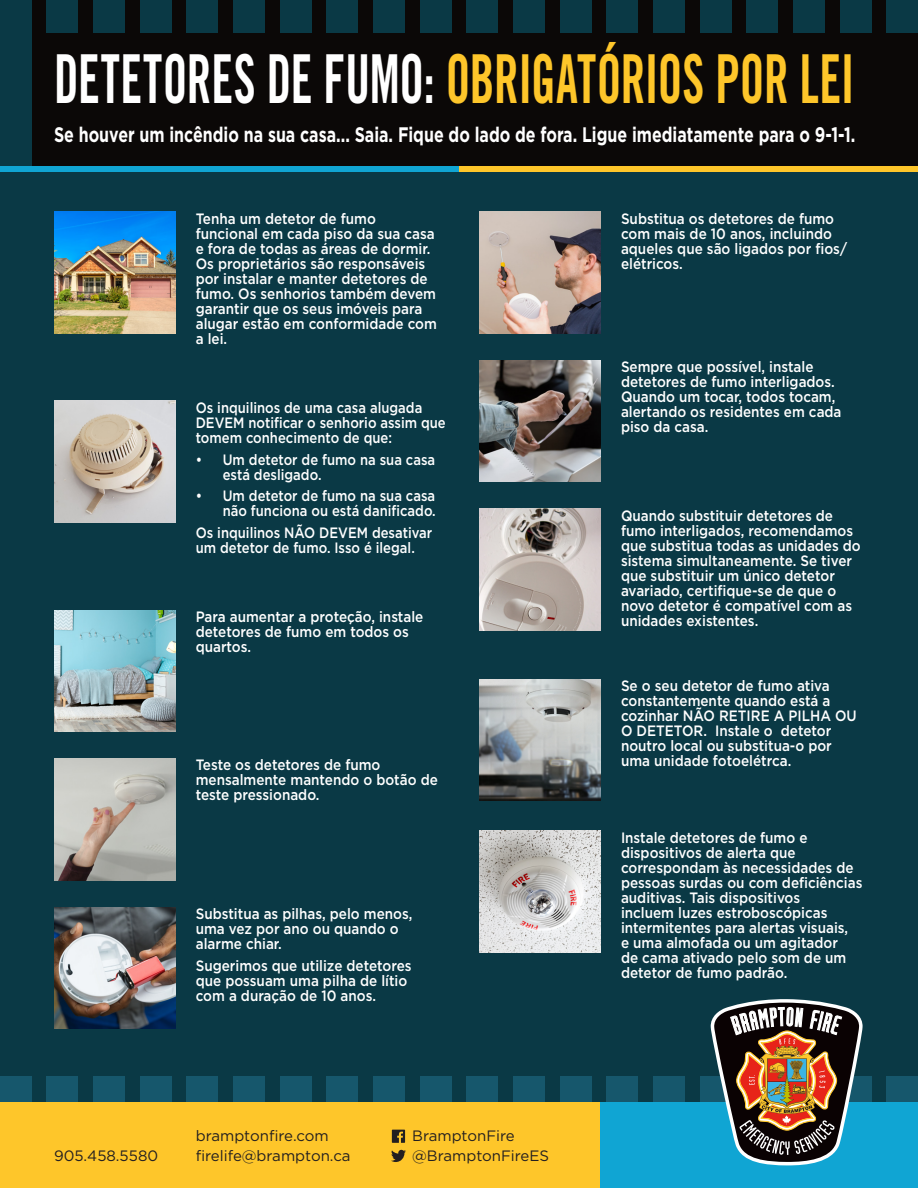
<style>
.page{position:relative;width:918px;height:1188px;background:#0a3945}
.page>*{position:absolute;margin:0;border:0;box-sizing:border-box;transform-origin:0 0}
.t1{font:67.5px "Trade Gothic LT Std Bd Cn 20";letter-spacing:-.005em;color:#fec62a;scale:.73 1}
.t2{font:700 21px "Gotham";color:#fff;scale:.76 1}
.t3{font:500 15px/15px "Gotham";color:#fff;scale:.9 1}
.t4{font:500 15px/15px "Gotham";color:#fff;scale:.87 1}
.t5{font:15px "Gotham";color:#231f20}
.s1{color:#fff}
</style>
<div class="page">
<div style="left:47px;top:1077px;width:31px;height:27px;background:#16576c"></div>
<div style="left:467px;top:1077px;width:31px;height:27px;background:#16576c"></div>
<div style="left:420px;top:1077px;width:31px;height:27px;background:#16576c"></div>
<div style="left:93px;top:1077px;width:32px;height:27px;background:#16576c"></div>
<div style="left:513px;top:1077px;width:32px;height:27px;background:#16576c"></div>
<div style="left:140px;top:1077px;width:31px;height:27px;background:#16576c"></div>
<div style="left:560px;top:1077px;width:31px;height:27px;background:#16576c"></div>
<div style="left:840px;top:1077px;width:31px;height:27px;background:#16576c"></div>
<div style="left:887px;top:1077px;width:31px;height:27px;background:#16576c"></div>
<div style="left:373px;top:1077px;width:32px;height:27px;background:#16576c"></div>
<div style="left:327px;top:1077px;width:31px;height:27px;background:#16576c"></div>
<div style="left:280px;top:1077px;width:31px;height:27px;background:#16576c"></div>
<div style="left:700px;top:1077px;width:31px;height:27px;background:#16576c"></div>
<div style="left:233px;top:1077px;width:32px;height:27px;background:#16576c"></div>
<div style="left:653px;top:1077px;width:32px;height:27px;background:#16576c"></div>
<div style="left:187px;top:1077px;width:31px;height:27px;background:#16576c"></div>
<div style="left:607px;top:1077px;width:31px;height:27px;background:#16576c"></div>
<div style="left:0;top:1077px;width:31px;height:27px;background:#16576c"></div>
<div style="left:0;top:1102px;width:603px;height:86px;background:#fec62a"></div>
<div style="left:601px;top:1102px;width:317px;height:86px;background:#10a5d3"></div>
<svg style="left:391px;top:1150px;width:15px;height:12px"></svg>
<svg style="left:392px;top:1130px;width:13px;height:13px"></svg>
<div style="left:0;top:0;width:918px;height:171px;background:#0b0807"></div>
<div style="left:0;top:0;width:31px;height:171px;background:#0a3945"></div>
<div style="left:47px;top:0;width:31px;height:32px;background:#0a3945"></div>
<div style="left:467px;top:0;width:31px;height:32px;background:#0a3945"></div>
<div style="left:420px;top:0;width:31px;height:32px;background:#0a3945"></div>
<div style="left:93px;top:0;width:32px;height:32px;background:#0a3945"></div>
<div style="left:513px;top:0;width:32px;height:32px;background:#0a3945"></div>
<div style="left:140px;top:0;width:31px;height:32px;background:#0a3945"></div>
<div style="left:560px;top:0;width:31px;height:32px;background:#0a3945"></div>
<div style="left:840px;top:0;width:31px;height:32px;background:#0a3945"></div>
<div style="left:887px;top:0;width:31px;height:32px;background:#0a3945"></div>
<div style="left:373px;top:0;width:32px;height:32px;background:#0a3945"></div>
<div style="left:793px;top:0;width:32px;height:32px;background:#0a3945"></div>
<div style="left:327px;top:0;width:31px;height:32px;background:#0a3945"></div>
<div style="left:747px;top:0;width:31px;height:32px;background:#0a3945"></div>
<div style="left:280px;top:0;width:31px;height:32px;background:#0a3945"></div>
<div style="left:700px;top:0;width:31px;height:32px;background:#0a3945"></div>
<div style="left:233px;top:0;width:32px;height:32px;background:#0a3945"></div>
<div style="left:653px;top:0;width:32px;height:32px;background:#0a3945"></div>
<div style="left:187px;top:0;width:31px;height:32px;background:#0a3945"></div>
<div style="left:607px;top:0;width:31px;height:32px;background:#0a3945"></div>
<div style="left:0;top:166px;width:459px;height:5px;background:#10a5d3"></div>
<div style="left:459px;top:166px;width:459px;height:5px;background:#fec62a"></div>
<img style="left:54px;top:212px;width:122px;height:121px">
<img style="left:54px;top:401px;width:122px;height:121px">
<img style="left:479px;top:212px;width:122px;height:121px">
<img style="left:54px;top:610px;width:122px;height:122px">
<img style="left:54px;top:759px;width:122px;height:121px">
<img style="left:54px;top:907px;width:122px;height:122px">
<img style="left:479px;top:831px;width:122px;height:121px">
<img style="left:479px;top:679px;width:122px;height:122px">
<img style="left:479px;top:509px;width:122px;height:121px">
<img style="left:479px;top:360px;width:122px;height:122px">
<svg style="left:710px;top:999px;width:154px;height:167px"></svg>
<p class="t1" style="left:54px;top:38px;width:1098px"><span class="s1">DETETORES DE FUMO:</span> OBRIGATÓRIOS POR LEI</p>
<p class="t2" style="left:54px;top:120px;width:1056px">Se houver um incêndio na sua casa... Saia. Fique do lado de fora. Ligue imediatamente para o 9-1-1.</p>
<p class="t3" style="left:196px;top:211px;width:269px">Tenha um detetor de fumo funcional em cada piso da sua casa e fora de todas as áreas de dormir.<br>Os proprietários são responsáveis por instalar e manter detetores de fumo. Os senhorios também devem garantir que os seus imóveis para alugar estão em conformidade com a lei.</p>
<p class="t3" style="left:621px;top:211px;width:253px">Substitua os detetores de fumo com mais de 10 anos, incluindo aqueles que são ligados por fios/ elétricos.</p>
<p class="t4" style="left:196px;top:400px;width:289px">Os inquilinos de uma casa alugada<br>DEVEM notificar o senhorio assim que tomem conhecimento de que:</p>
<p class="t4" style="left:223px;top:452px;width:246px;text-indent:-27px">• Um detetor de fumo na sua casa está desligado.</p>
<p class="t4" style="left:196px;top:488px;width:277px;text-align:right">• Um detetor de fumo na sua casa não funciona ou está danificado.</p>
<p class="t4" style="left:196px;top:525px;width:273px">Os inquilinos NÃO DEVEM desativar um detetor de fumo. Isso é ilegal.</p>
<p class="t3" style="left:196px;top:609px;width:254px">Para aumentar a proteção, instale detetores de fumo em todos os quartos.</p>
<p class="t3" style="left:196px;top:757px;width:271px">Teste os detetores de fumo mensalmente mantendo o botão de teste pressionado.</p>
<p class="t3" style="left:196px;top:906px;width:242px">Substitua as pilhas, pelo menos, uma vez por ano ou quando o alarme chiar.</p>
<p class="t3" style="left:196px;top:958px;width:241px">Sugerimos que utilize detetores que possuam uma pilha de lítio com a duração de 10 anos.</p>
<p class="t5" style="left:196px;top:1127px;width:134px">bramptonfire.com</p>
<p class="t5" style="left:54px;top:1146px;width:106px">905.458.5580</p>
<p class="t5" style="left:196px;top:1146px;width:156px">firelife@brampton.ca</p>
<p class="t5" style="left:412px;top:1127px;width:104px">BramptonFire</p>
<p class="t5" style="left:412px;top:1146px;width:138px">@BramptonFireES</p>
<p class="t3" style="left:621px;top:359px;width:247px">Sempre que possível, instale detetores de fumo interligados.<br>Quando um tocar, todos tocam, alertando os residentes em cada piso da casa.</p>
<p class="t3" style="left:621px;top:508px;width:268px">Quando substituir detetores de fumo interligados, recomendamos que substitua todas as unidades do sistema simultaneamente. Se tiver que substituir um único detetor avariado, certifique-se de que o novo detetor é compatível com as unidades existentes.</p>
<p class="t3" style="left:621px;top:678px;width:264px">Se o seu detetor de fumo ativa constantemente quando está a cozinhar NÃO RETIRE A PILHA OU<br>O DETETOR. Instale o detetor noutro local ou substitua-o por uma unidade fotoelétrca.</p>
<p class="t3" style="left:621px;top:830px;width:270px">Instale detetores de fumo e dispositivos de alerta que correspondam às necessidades de pessoas surdas ou com deficiências auditivas. Tais dispositivos<br>incluem luzes estroboscópicas intermitentes para alertas visuais,<br>e uma almofada ou um agitador<br>de cama ativado pelo som de um detetor de fumo padrão.</p>
</div>
